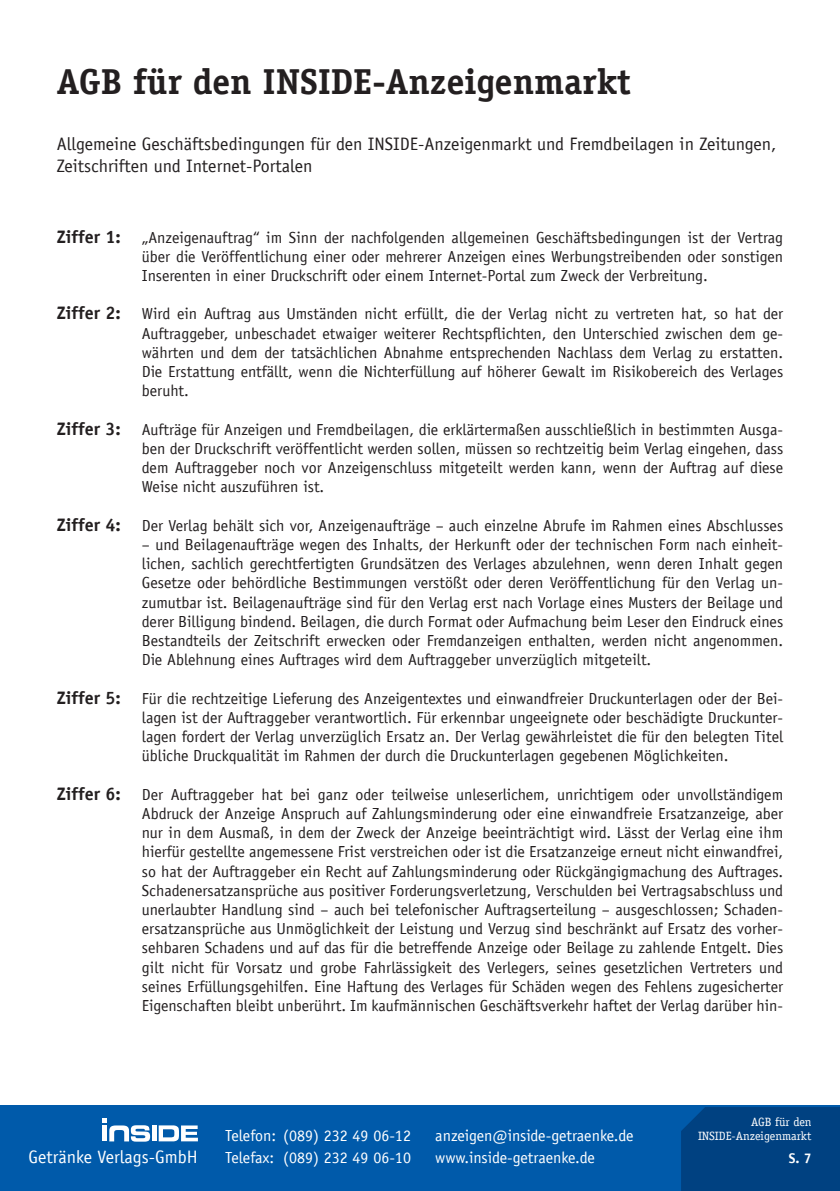
<style>
.page{position:relative;width:840px;height:1191px;background:#fff}
.page>*{position:absolute;margin:0;border:0;box-sizing:border-box;transform-origin:0 0}
.t1{font:700 36px "Officina Serif LT";color:#231f20}
.t2{font:18px/21.6px "Officina Sans LT";color:#231f20}
.t3{font:700 18px "Officina Sans LT";color:#231f20}
.t4{font:18px "Officina Sans LT";color:#fff}
.t5{font:16px/19.2px "Officina Sans LT";color:#231f20;text-align:justify}
.t6{font:16px/21.6px "Officina Sans LT";color:#fff}
.t7{font:700 14px "Officina Sans LT";color:#fff}
.t8{font:12px/14.4px "Officina Serif LT";color:#fff;text-align:right}
</style>
<div class="page">
<div style="left:0;top:1106px;width:839px;height:85px;background:#005aaa"></div>
<div style="left:681px;top:1107px;width:158px;height:84px;background:#004181"></div>
<svg style="left:102px;top:1118px;width:48px;height:23px"></svg>
<hr style="left:152px;top:1125px;width:4px;height:16px;background:#fff">
<svg style="left:159px;top:1125px;width:39px;height:16px"></svg>
<h1 class="t1" style="left:57px;top:59px;width:575px">AGB für den INSIDE-Anzeigenmarkt</h1>
<p class="t2" style="left:57px;top:133px;width:720px">Allgemeine Geschäftsbedingungen für den INSIDE-Anzeigenmarkt und Fremdbeilagen in Zeitungen,<br>Zeitschriften und Internet-Portalen</p>
<p class="t3" style="left:57px;top:225px;width:65px">Ziffer 1:</p>
<p class="t3" style="left:57px;top:302px;width:65px">Ziffer 2:</p>
<p class="t3" style="left:57px;top:417px;width:65px">Ziffer 3:</p>
<p class="t3" style="left:57px;top:513px;width:65px">Ziffer 4:</p>
<p class="t3" style="left:57px;top:686px;width:65px">Ziffer 5:</p>
<p class="t3" style="left:57px;top:782px;width:65px">Ziffer 6:</p>
<p class="t5" style="left:142px;top:228px;width:642px">„Anzeigenauftrag“ im Sinn der nachfolgenden allgemeinen Geschäftsbedingungen ist der Vertrag über die Veröffentlichung einer oder mehrerer Anzeigen eines Werbungstreibenden oder sonstigen Inserenten in einer Druckschrift oder einem Internet-Portal zum Zweck der Verbreitung.</p>
<p class="t5" style="left:142px;top:304px;width:642px">Wird ein Auftrag aus Umständen nicht erfüllt, die der Verlag nicht zu vertreten hat, so hat der Auftraggeber, unbeschadet etwaiger weiterer Rechtspflichten, den Unterschied zwischen dem ge&shy;währten und dem der tatsächlichen Abnahme entsprechenden Nachlass dem Verlag zu erstatten.<br>Die Erstattung entfällt, wenn die Nichterfüllung auf höherer Gewalt im Risikobereich des Verlages beruht.</p>
<p class="t5" style="left:142px;top:420px;width:642px">Aufträge für Anzeigen und Fremdbeilagen, die erklärtermaßen ausschließlich in bestimmten Ausga&shy;ben der Druckschrift veröffentlicht werden sollen, müssen so rechtzeitig beim Verlag eingehen, dass dem Auftraggeber noch vor Anzeigenschluss mitgeteilt werden kann, wenn der Auftrag auf diese Weise nicht auszuführen ist.</p>
<p class="t5" style="left:142px;top:516px;width:642px">Der Verlag behält sich vor, Anzeigenaufträge – auch einzelne Abrufe im Rahmen eines Abschlusses</p>
<p class="t5" style="left:142px;top:535px;width:642px">– und Beilagenaufträge wegen des Inhalts, der Herkunft oder der technischen Form nach einheit&shy;lichen, sachlich gerechtfertigten Grundsätzen des Verlages abzulehnen, wenn deren Inhalt gegen Gesetze oder behördliche Bestimmungen verstößt oder deren Veröffentlichung für den Verlag un&shy;zumutbar ist. Beilagenaufträge sind für den Verlag erst nach Vorlage eines Musters der Beilage und derer Billigung bindend. Beilagen, die durch Format oder Aufmachung beim Leser den Eindruck eines Bestandteils der Zeitschrift erwecken oder Fremdanzeigen enthalten, werden nicht angenommen.<br>Die Ablehnung eines Auftrages wird dem Auftraggeber unverzüglich mitgeteilt.</p>
<p class="t5" style="left:142px;top:688px;width:642px">Für die rechtzeitige Lieferung des Anzeigentextes und einwandfreier Druckunterlagen oder der Bei&shy;lagen ist der Auftraggeber verantwortlich. Für erkennbar ungeeignete oder beschädigte Druckunter&shy;lagen fordert der Verlag unverzüglich Ersatz an. Der Verlag gewährleistet die für den belegten Titel übliche Druckqualität im Rahmen der durch die Druckunterlagen gegebenen Möglichkeiten.</p>
<p class="t5" style="left:142px;top:784px;width:642px">Der Auftraggeber hat bei ganz oder teilweise unleserlichem, unrichtigem oder unvollständigem Abdruck der Anzeige Anspruch auf Zahlungsminderung oder eine einwandfreie Ersatzanzeige, aber nur in dem Ausmaß, in dem der Zweck der Anzeige beeinträchtigt wird. Lässt der Verlag eine ihm hierfür gestellte angemessene Frist verstreichen oder ist die Ersatzanzeige erneut nicht einwandfrei, so hat der Auftraggeber ein Recht auf Zahlungsminderung oder Rückgängigmachung des Auftrages.<br>Schadenersatzansprüche aus positiver Forderungsverletzung, Verschulden bei Vertragsabschluss und unerlaubter Handlung sind – auch bei telefonischer Auftragserteilung – ausgeschlossen; Schaden&shy;ersatzansprüche aus Unmöglichkeit der Leistung und Verzug sind beschränkt auf Ersatz des vorher&shy;sehbaren Schadens und auf das für die betreffende Anzeige oder Beilage zu zahlende Entgelt. Dies gilt nicht für Vorsatz und grobe Fahrlässigkeit des Verlegers, seines gesetzlichen Vertreters und seines Erfüllungsgehilfen. Eine Haftung des Verlages für Schäden wegen des Fehlens zugesicherter Eigenschaften bleibt unberührt. Im kaufmännischen Geschäftsverkehr haftet der Verlag darüber hin-</p>
<p class="t6" style="left:225px;top:1124px;width:187px">Telefon: (089) 232 49 06-12</p>
<p class="t4" style="left:28px;top:1146px;width:171px">Getränke Verlags-GmbH</p>
<p class="t6" style="left:225px;top:1146px;width:187px">Telefax: (089) 232 49 06-10</p>
<p class="t6" style="left:435px;top:1124px;width:200px">anzeigen@inside-getraenke.de www.inside-getraenke.de</p>
<p class="t8" style="left:697px;top:1114px;width:115px">AGB für den<br>INSIDE-Anzeigenmarkt</p>
<p class="t7" style="left:788px;top:1149px;width:24px">S. 7</p>
</div>
